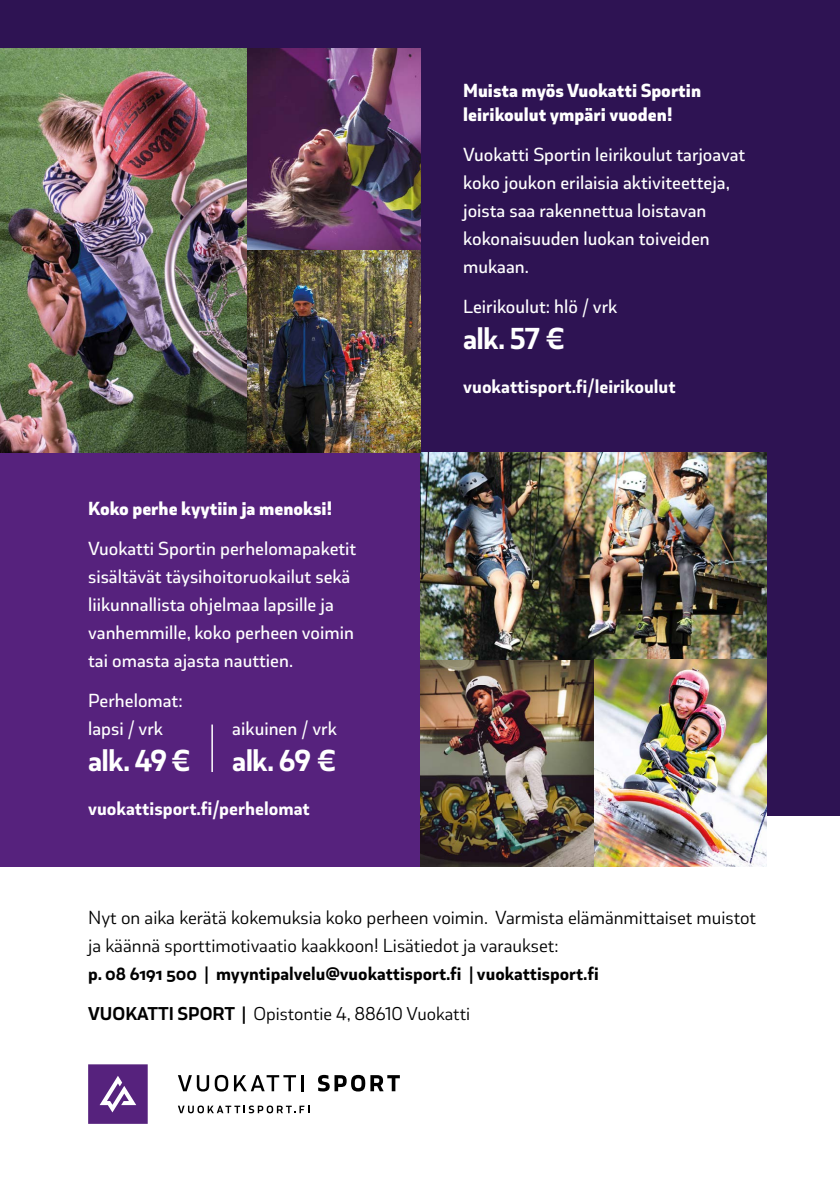
<style>
.page{position:relative;width:840px;height:1191px;background:#fff}
.page>*{position:absolute;margin:0;border:0;box-sizing:border-box;transform-origin:0 0}
.t1{font:700 32px "Coversans";letter-spacing:-.03em;color:#fff}
.t2{font:500 20px/28px "Coversans";color:#fff}
.t3{font:20px/28px "Coversans";color:#000}
.t4{font:800 20px/24px "Coversans";color:#fff}
.t5{font:700 20px "Coversans";color:#fff}
.t6{font:700 19.6px/40px "Coversans";color:#000}
.s1{font-weight:400}
</style>
<div class="page">
<div style="left:0;top:0;width:839px;height:816px;background:#2e1353"></div>
<div style="left:0;top:378px;width:420px;height:488px;background:#56227d"></div>
<svg style="left:88px;top:1064px;width:60px;height:59px;background:#6a3c8c"></svg>
<svg style="left:178px;top:1105px;width:131px;height:8px"></svg>
<svg style="left:178px;top:1074px;width:50px;height:17px"></svg>
<svg style="left:234px;top:1075px;width:69px;height:16px"></svg>
<svg style="left:318px;top:1074px;width:81px;height:17px"></svg>
<img style="left:420px;top:452px;width:345px;height:414px">
<img style="left:0;top:48px;width:420px;height:404px">
<img style="left:593px;top:659px;width:172px;height:207px">
<hr style="left:211px;top:724px;width:2px;height:48px;background:#fff">
<p class="t4" style="left:88px;top:496px;width:245px">Koko perhe kyytiin ja menoksi!</p>
<p class="t2" style="left:88px;top:534px;width:269px">Vuokatti Sportin perhelomapaketit sisältävät täysihoitoruokailut sekä liikunnallista ohjelmaa lapsille ja vanhemmille, koko perheen voimin tai omasta ajasta nauttien.</p>
<p class="t2" style="left:88px;top:686px;width:96px">Perhelomat: lapsi / vrk</p>
<p class="t2" style="left:232px;top:714px;width:106px">aikuinen / vrk</p>
<h1 class="t1" style="left:88px;top:741px;width:104px">alk. 49 €</h1>
<h1 class="t1" style="left:232px;top:741px;width:105px">alk. 69 €</h1>
<p class="t5" style="left:88px;top:796px;width:223px">vuokattisport.fi/perhelomat</p>
<p class="t4" style="left:463px;top:79px;width:239px">Muista myös Vuokatti Sportin leirikoulut ympäri vuoden!</p>
<p class="t2" style="left:463px;top:141px;width:283px">Vuokatti Sportin leirikoulut tarjoavat koko joukon erilaisia aktiviteetteja, joista saa rakennettua loistavan kokonaisuuden luokan toiveiden mukaan.</p>
<p class="t2" style="left:463px;top:293px;width:156px">Leirikoulut: hlö / vrk</p>
<h1 class="t1" style="left:463px;top:320px;width:103px">alk. 57 €</h1>
<p class="t5" style="left:463px;top:375px;width:214px">vuokattisport.fi/leirikoulut</p>
<p class="t3" style="left:88px;top:904px;width:669px">Nyt on aika kerätä kokemuksia koko perheen voimin. Varmista elämänmittaiset muistot ja käännä sporttimotivaatio kaakkoon! Lisätiedot ja varaukset:</p>
<p class="t6" style="left:88px;top:954px;width:512px">p. 08 6191 500 | myyntipalvelu@vuokattisport.fi | vuokattisport.fi<br>VUOKATTI SPORT | <span class="s1">Opistontie 4, 88610 Vuokatti</span></p>
</div>
